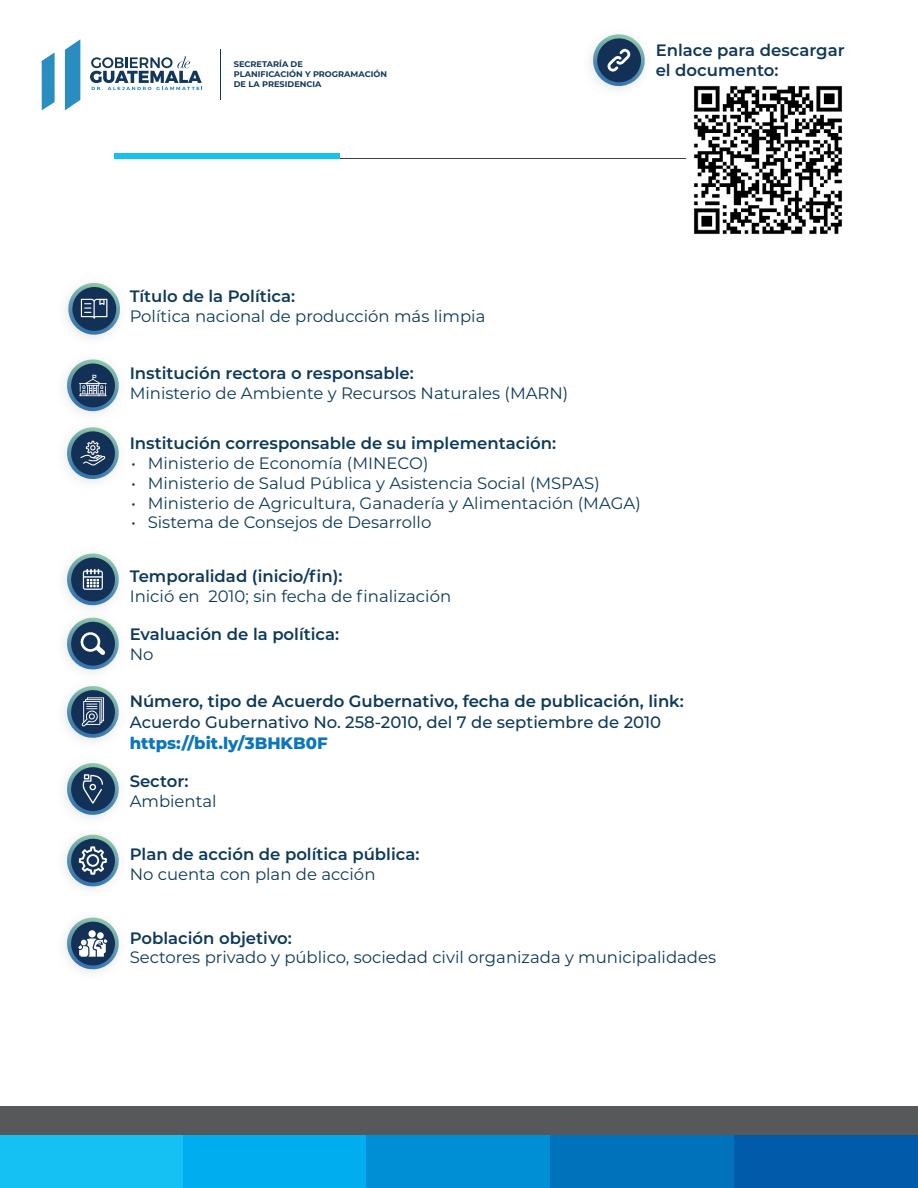
<style>
.page{position:relative;width:918px;height:1188px;background:#fff}
.page>*{position:absolute;margin:0;border:0;box-sizing:border-box;transform-origin:0 0}
.t1{font:16.5px "Montserrat";color:#0d3a5b}
.t2{font:600 16.5px "Montserrat";color:#0d3a5b}
.t3{font:500 16.5px "Montserrat";color:#0d3a5b}
.t4{font:600 16.5px/19.8px "Montserrat";color:#12375a}
.t5{font:800 16.5px "Montserrat";color:#0c76bd}
.t6{font:700 8.25px/9.9px "Montserrat";color:#12395c}
</style>
<div class="page">
<div style="left:0;top:1106px;width:918px;height:82px;background:#57585a"></div>
<div style="left:734px;top:1136px;width:184px;height:52px;background:#015aaa"></div>
<div style="left:550px;top:1136px;width:184px;height:52px;background:#0072bc"></div>
<div style="left:366px;top:1136px;width:184px;height:52px;background:#008fd5"></div>
<div style="left:182px;top:1136px;width:184px;height:52px;background:#00aeef"></div>
<div style="left:0;top:1136px;width:182px;height:52px;background:#15c0f2"></div>
<hr style="left:114px;top:158px;width:572px;height:1px;background:#3f3f40">
<div style="left:114px;top:153px;width:225px;height:6px;background:#15c0f2"></div>
<hr style="left:220px;top:49px;width:1px;height:51px;background:#11395b">
<svg style="left:42px;top:53px;width:12px;height:57px"></svg>
<svg style="left:65px;top:39px;width:15px;height:71px"></svg>
<svg style="left:90px;top:56px;width:112px;height:34px"></svg>
<svg style="left:66px;top:283px;width:54px;height:31px"></svg>
<svg style="left:591px;top:34px;width:54px;height:55px"></svg>
<img style="left:66px;top:314px;width:54px;height:24px">
<svg style="left:65px;top:359px;width:54px;height:23px"></svg>
<img style="left:65px;top:382px;width:54px;height:32px">
<svg style="left:65px;top:427px;width:54px;height:55px"></svg>
<svg style="left:66px;top:554px;width:52px;height:19px"></svg>
<img style="left:65px;top:573px;width:54px;height:45px">
<svg style="left:65px;top:618px;width:54px;height:23px"></svg>
<img style="left:65px;top:641px;width:54px;height:100px">
<svg style="left:65px;top:686px;width:54px;height:54px"></svg>
<svg style="left:65px;top:763px;width:54px;height:27px"></svg>
<img style="left:65px;top:790px;width:54px;height:45px">
<svg style="left:65px;top:835px;width:54px;height:37px"></svg>
<img style="left:67px;top:872px;width:49px;height:46px">
<svg style="left:65px;top:918px;width:54px;height:54px"></svg>
<img style="left:694px;top:86px;width:148px;height:148px">
<p class="t6" style="left:234px;top:59px;width:155px">SECRETARÍA DE<br>PLANIFICACIÓN Y PROGRAMACIÓN<br>DE LA PRESIDENCIA</p>
<p class="t2" style="left:130px;top:285px;width:167px">Título de la Política:</p>
<p class="t1" style="left:130px;top:305px;width:357px">Política nacional de producción más limpia</p>
<p class="t4" style="left:656px;top:39px;width:190px">Enlace para descargar el documento:</p>
<p class="t2" style="left:130px;top:362px;width:286px">Institución rectora o responsable:</p>
<p class="t1" style="left:130px;top:382px;width:440px">Ministerio de Ambiente y Recursos Naturales (MARN)</p>
<p class="t2" style="left:130px;top:432px;width:428px">Institución corresponsable de su implementación:</p>
<p class="t1" style="left:131px;top:452px;width:299px">• Ministerio de Economía (MINECO)</p>
<p class="t1" style="left:131px;top:472px;width:470px">• Ministerio de Salud Pública y Asistencia Social (MSPAS)</p>
<p class="t1" style="left:131px;top:491px;width:511px">• Ministerio de Agricultura, Ganadería y Alimentación (MAGA)</p>
<p class="t1" style="left:131px;top:511px;width:302px">• Sistema de Consejos de Desarrollo</p>
<p class="t2" style="left:130px;top:565px;width:214px">Temporalidad (inicio/fin):</p>
<p class="t1" style="left:130px;top:585px;width:323px">Inició en 2010; sin fecha de finalización</p>
<p class="t2" style="left:130px;top:623px;width:211px">Evaluación de la política:</p>
<p class="t1" style="left:130px;top:643px;width:25px">No</p>
<p class="t2" style="left:130px;top:689px;width:556px">Número, tipo de Acuerdo Gubernativo, fecha de publicación, link:</p>
<p class="t3" style="left:130px;top:710px;width:533px">Acuerdo Gubernativo No. 258-2010, del 7 de septiembre de 2010</p>
<p class="t5" style="left:130px;top:731px;width:199px">https://bit.ly/3BHKB0F</p>
<p class="t2" style="left:130px;top:769px;width:60px">Sector:</p>
<p class="t1" style="left:130px;top:789px;width:88px">Ambiental</p>
<p class="t2" style="left:130px;top:842px;width:291px">Plan de acción de política pública:</p>
<p class="t1" style="left:130px;top:863px;width:247px">No cuenta con plan de acción</p>
<p class="t2" style="left:130px;top:926px;width:164px">Población objetivo:</p>
<p class="t1" style="left:130px;top:946px;width:588px">Sectores privado y público, sociedad civil organizada y municipalidades</p>
</div>
